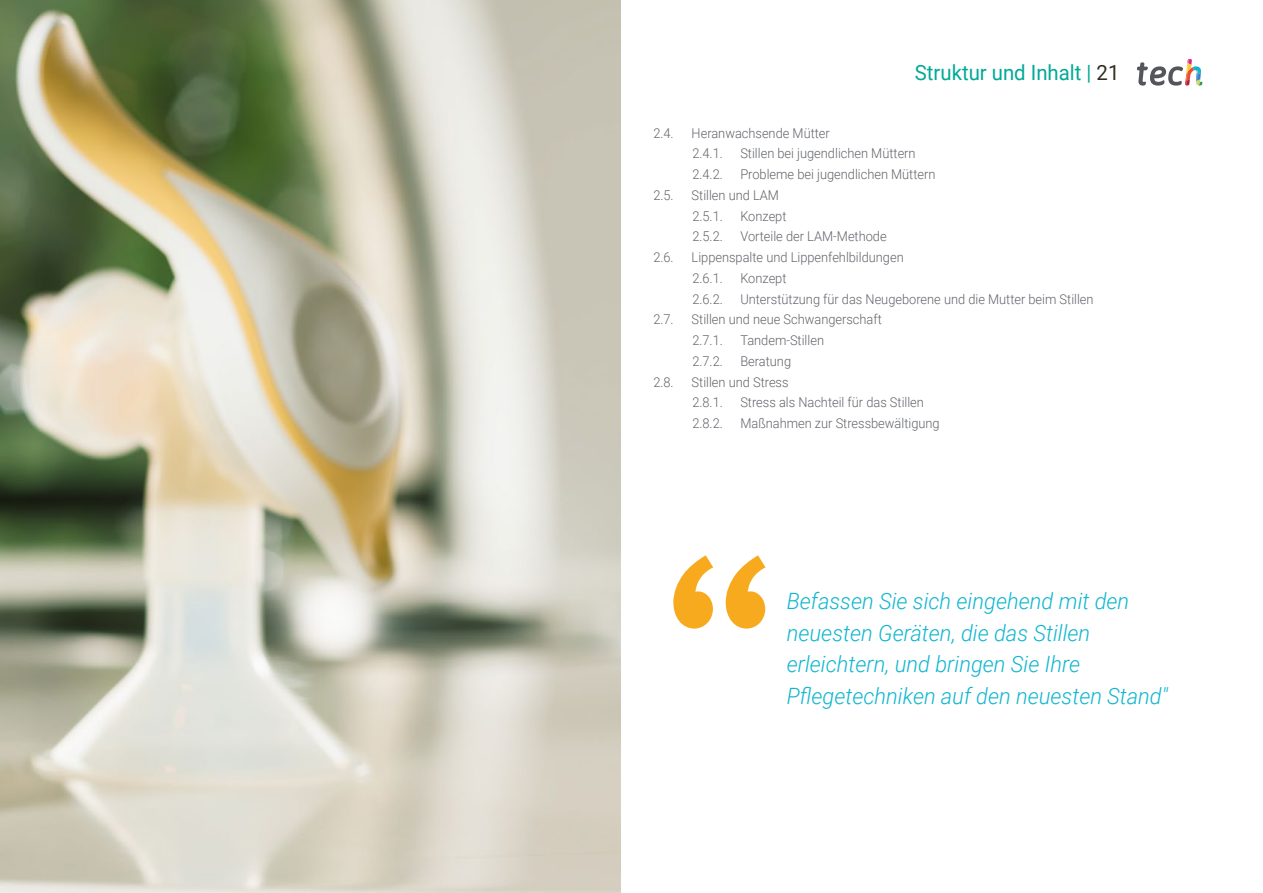
<style>
.page{position:relative;width:1263px;height:893px;background:#fff}
.page>*{position:absolute;margin:0;border:0;box-sizing:border-box;transform-origin:0 0}
.t1{font:italic 300 22.5px/31.5px "Roboto";color:#0fb6cf}
.t2{font:21px "Roboto";color:#00a996}
.t3{font:300 13.5px/20.7px "Roboto";color:#61646a;scale:.95 1}
.s1{color:#312e20}
</style>
<div class="page">
<svg style="left:673px;top:555px;width:92px;height:74px"></svg>
<img style="left:0;top:0;width:621px;height:893px">
<svg style="left:1137px;top:59px;width:65px;height:27px"></svg>
<h2 class="t2" style="left:915px;top:57px;width:206px">Struktur und Inhalt | <span class="s1">21</span></h2>
<p class="t3" style="left:653px;top:122px;width:23px">2.4.</p>
<p class="t3" style="left:692px;top:122px;width:147px">Heranwachsende Mütter<br>2.4.1.</p>
<p class="t3" style="left:740px;top:143px;width:186px">Stillen bei jugendlichen Müttern</p>
<p class="t3" style="left:692px;top:164px;width:34px">2.4.2.</p>
<p class="t3" style="left:740px;top:164px;width:207px">Probleme bei jugendlichen Müttern</p>
<p class="t3" style="left:653px;top:184px;width:23px">2.5.</p>
<p class="t3" style="left:692px;top:184px;width:94px">Stillen und LAM<br>2.5.1.</p>
<p class="t3" style="left:740px;top:205px;width:50px">Konzept</p>
<p class="t3" style="left:692px;top:226px;width:34px">2.5.2.</p>
<p class="t3" style="left:740px;top:226px;width:156px">Vorteile der LAM-Methode</p>
<p class="t3" style="left:653px;top:247px;width:23px">2.6.</p>
<p class="t3" style="left:692px;top:247px;width:225px">Lippenspalte und Lippenfehlbildungen<br>2.6.1.</p>
<p class="t3" style="left:740px;top:267px;width:50px">Konzept</p>
<p class="t3" style="left:692px;top:288px;width:34px">2.6.2.</p>
<p class="t3" style="left:740px;top:288px;width:373px">Unterstützung für das Neugeborene und die Mutter beim Stillen</p>
<p class="t3" style="left:653px;top:309px;width:23px">2.7.</p>
<p class="t3" style="left:692px;top:309px;width:202px">Stillen und neue Schwangerschaft<br>2.7.1.</p>
<p class="t3" style="left:740px;top:330px;width:90px">Tandem-Stillen</p>
<p class="t3" style="left:692px;top:350px;width:34px">2.7.2.</p>
<p class="t3" style="left:740px;top:350px;width:55px">Beratung</p>
<p class="t3" style="left:653px;top:371px;width:23px">2.8.</p>
<p class="t3" style="left:692px;top:371px;width:104px">Stillen und Stress<br>2.8.1.</p>
<p class="t3" style="left:740px;top:392px;width:195px">Stress als Nachteil für das Stillen</p>
<p class="t3" style="left:692px;top:413px;width:34px">2.8.2.</p>
<p class="t3" style="left:740px;top:413px;width:211px">Maßnahmen zur Stressbewältigung</p>
<h1 class="t1" style="left:787px;top:585px;width:383px">Befassen Sie sich eingehend mit den neuesten Geräten, die das Stillen erleichtern, und bringen Sie Ihre Pflegetechniken auf den neuesten Stand"</h1>
</div>
